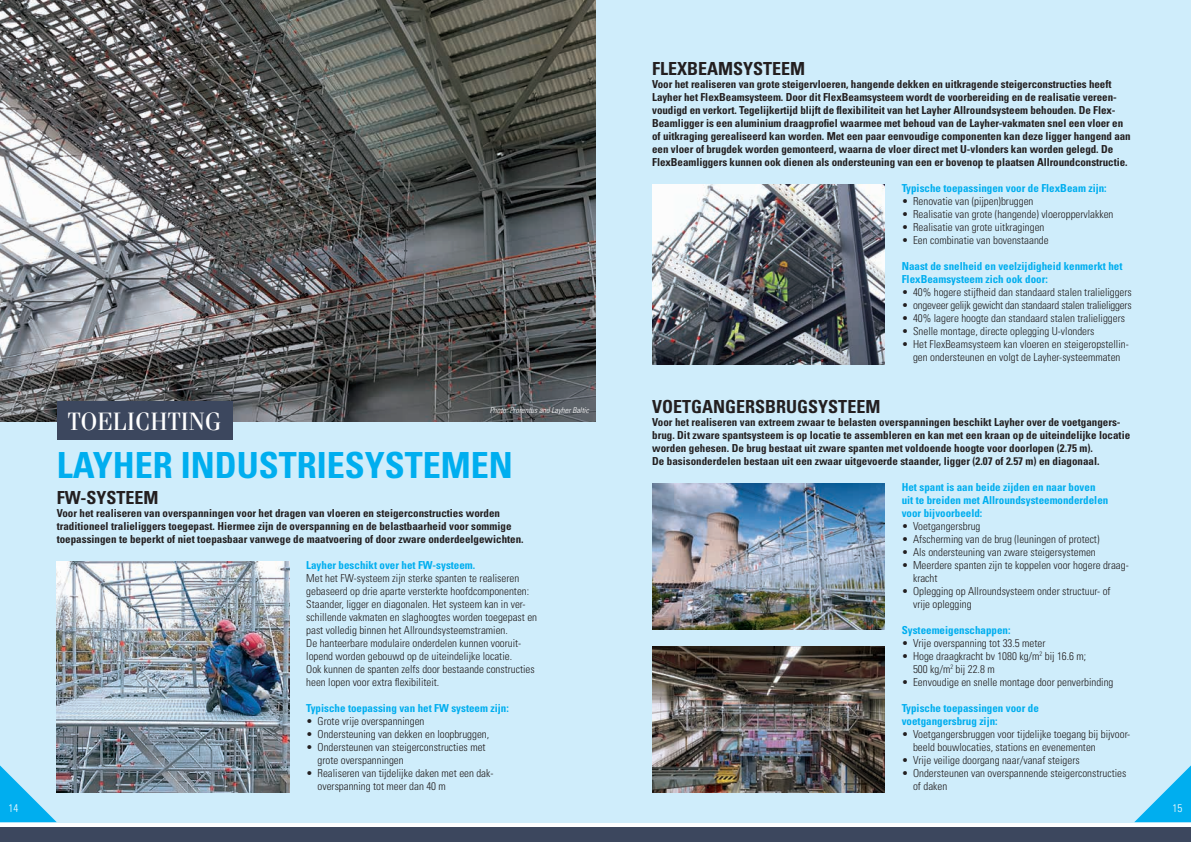
<style>
.page{position:relative;width:1191px;height:842px;background:#fff}
.page>*{position:absolute;margin:0;border:0;box-sizing:border-box;transform-origin:0 0}
.t1{font:700 condensed 36px "Univers";color:#00aeef}
.t2{font:25.1px "Fenice Pro ITC";color:#fff}
.t3{font:700 condensed 18px "Univers";color:#231f20}
.t4{font:300 condensed 11px/13px "Univers";color:#231f20}
.t5{font:700 condensed 11px/13px "Univers";letter-spacing:-.005em;color:#231f20}
.t6{font:700 condensed 11px/13px "Univers";color:#00aeef}
.t7{font:300 condensed 11px "Univers";letter-spacing:-.02em;color:#231f20}
.t8{font:300 condensed 11px "Univers";color:#fff}
.t9{font:italic 300 condensed 8px "Univers";color:#fff}
</style>
<div class="page">
<div style="left:0;top:0;width:1191px;height:822px;background:#cfedfb"></div>
<img style="left:0;top:0;width:595px;height:421px">
<svg style="left:1134px;top:765px;width:57px;height:57px"></svg>
<div style="left:0;top:828px;width:1191px;height:14px;background:#3c475e"></div>
<svg style="left:0;top:765px;width:57px;height:57px"></svg>
<div style="left:57px;top:402px;width:175px;height:38px;background:#3c475e"></div>
<img style="left:652px;top:185px;width:232px;height:179px">
<img style="left:57px;top:561px;width:232px;height:231px">
<img style="left:652px;top:483px;width:232px;height:146px">
<img style="left:652px;top:646px;width:232px;height:146px">
<h3 class="t3" style="left:652px;top:58px;width:154px">FLEXBEAMSYSTEEM</h3>
<p class="t5" style="left:652px;top:77px;width:480px">Voor het realiseren van grote steigervloeren, hangende dekken en uitkragende steigerconstructies heeft Layher het FlexBeamsysteem. Door dit FlexBeamsysteem wordt de voorbereiding en de realisatie vereen&shy;voudigd en verkort. Tegelijkertijd blijft de flexibiliteit van het Layher Allroundsysteem behouden. De Flex-Beamligger is een aluminium draagprofiel waarmee met behoud van de Layher-vakmaten snel een vloer en of uitkraging gerealiseerd kan worden. Met een paar eenvoudige componenten kan deze ligger hangend aan een vloer of brugdek worden gemonteerd, waarna de vloer direct met U-vlonders kan worden gelegd. De FlexBeamliggers kunnen ook dienen als ondersteuning van een er bovenop te plaatsen Allroundconstructie.</p>
<h2 class="t2" style="left:68px;top:406px;width:155px">TOELICHTING</h2>
<p class="t9" style="left:490px;top:405px;width:101px">Photo: Prorentus and Layher Baltic</p>
<h1 class="t1" style="left:57px;top:443px;width:458px">LAYHER INDUSTRIESYSTEMEN</h1>
<h3 class="t3" style="left:57px;top:487px;width:103px">FW-SYSTEEM</h3>
<p class="t5" style="left:57px;top:506px;width:468px">Voor het realiseren van overspanningen voor het dragen van vloeren en steigerconstructies worden traditioneel tralieliggers toegepast. Hiermee zijn de overspanning en de belastbaarheid voor sommige toepassingen te beperkt of niet toepasbaar vanwege de maatvoering of door zware onderdeelgewichten.</p>
<p class="t6" style="left:306px;top:558px;width:171px">Layher beschikt over het FW-systeem.</p>
<p class="t4" style="left:306px;top:572px;width:232px">Met het FW-systeem zijn sterke spanten te realiseren gebaseerd op drie aparte versterkte hoofdcomponenten:<br>Staander, ligger en diagonalen. Het systeem kan in ver&shy;schillende vakmaten en slaghoogtes worden toegepast en past volledig binnen het Allroundsysteemstramien.<br>De hanteerbare modulaire onderdelen kunnen vooruit&shy;lopend worden gebouwd op de uiteindelijke locatie.<br>Ook kunnen de spanten zelfs door bestaande constructies heen lopen voor extra flexibiliteit.</p>
<p class="t6" style="left:306px;top:701px;width:204px">Typische toepassing van het FW systeem zijn:</p>
<p class="t4" style="left:306px;top:715px;width:120px">• Grote vrije overspanningen</p>
<p class="t4" style="left:306px;top:728px;width:184px">• Ondersteuning van dekken en loopbruggen,</p>
<p class="t4" style="left:317px;top:741px;width:169px;text-indent:-11px">• Ondersteunen van steigerconstructies met grote overspanningen</p>
<p class="t4" style="left:317px;top:767px;width:177px;text-indent:-11px">• Realiseren van tijdelijke daken met een dak&shy;overspanning tot meer dan 40 m</p>
<p class="t6" style="left:901px;top:181px;width:206px">Typische toepassingen voor de FlexBeam zijn:</p>
<p class="t4" style="left:901px;top:194px;width:133px">• Renovatie van (pijpen)bruggen</p>
<p class="t4" style="left:901px;top:207px;width:213px">• Realisatie van grote (hangende) vloeroppervlakken</p>
<p class="t4" style="left:901px;top:220px;width:144px">• Realisatie van grote uitkragingen</p>
<p class="t4" style="left:901px;top:233px;width:148px">• Een combinatie van bovenstaande</p>
<p class="t6" style="left:901px;top:259px;width:222px">Naast de snelheid en veelzijdigheid kenmerkt het<br>FlexBeamsysteem zich ook door:</p>
<p class="t4" style="left:901px;top:286px;width:231px">• 40% hogere stijfheid dan standaard stalen tralieliggers</p>
<p class="t7" style="left:901px;top:299px;width:231px">• ongeveer gelijk gewicht dan standaard stalen tralieliggers</p>
<p class="t4" style="left:901px;top:312px;width:225px">• 40% lagere hoogte dan standaard stalen tralieliggers</p>
<p class="t4" style="left:901px;top:325px;width:194px">• Snelle montage, directe oplegging U-vlonders</p>
<p class="t4" style="left:901px;top:338px;width:228px;text-align:center">• Het FlexBeamsysteem kan vloeren en steigeropstellin&shy;gen ondersteunen en volgt de Layher-systeemmaten</p>
<h3 class="t3" style="left:652px;top:396px;width:230px">VOETGANGERSBRUGSYSTEEM</h3>
<p class="t5" style="left:652px;top:415px;width:479px">Voor het realiseren van extreem zwaar te belasten overspanningen beschikt Layher over de voetgangers&shy;brug. Dit zware spantsysteem is op locatie te assembleren en kan met een kraan op de uiteindelijke locatie worden gehesen. De brug bestaat uit zware spanten met voldoende hoogte voor doorlopen (2.75 m).<br>De basisonderdelen bestaan uit een zwaar uitgevoerde staander, ligger (2.07 of 2.57 m) en diagonaal.</p>
<p class="t6" style="left:901px;top:480px;width:208px">Het spant is aan beide zijden en naar boven uit te breiden met Allroundsysteemonderdelen voor bijvoorbeeld:</p>
<p class="t4" style="left:901px;top:519px;width:80px">• Voetgangersbrug</p>
<p class="t4" style="left:901px;top:532px;width:199px">• Afscherming van de brug (leuningen of protect)</p>
<p class="t4" style="left:901px;top:545px;width:195px">• Als ondersteuning van zware steigersystemen</p>
<p class="t4" style="left:913px;top:558px;width:217px;text-indent:-11px">• Meerdere spanten zijn te koppelen voor hogere draag&shy;kracht</p>
<p class="t4" style="left:913px;top:584px;width:199px;text-indent:-11px">• Oplegging op Allroundsysteem onder structuur- of vrije oplegging</p>
<p class="t6" style="left:901px;top:623px;width:110px">Systeemeigenschappen:</p>
<p class="t4" style="left:901px;top:636px;width:145px">• Vrije overspanning tot 33.5 meter</p>
<p class="t4" style="left:913px;top:649px;width:175px;text-indent:-11px">• Hoge draagkracht bv 1080 kg/m<sup>2</sup> bij 16.6 m;<br>500 kg/m<sup>2</sup> bij 22.8 m</p>
<p class="t4" style="left:901px;top:675px;width:213px">• Eenvoudige en snelle montage door penverbinding</p>
<p class="t6" style="left:901px;top:701px;width:139px">Typische toepassingen voor de voetgangersbrug zijn:</p>
<p class="t4" style="left:913px;top:727px;width:219px;text-indent:-11px">• Voetgangersbruggen voor tijdelijke toegang bij bijvoor&shy;beeld bouwlocaties, stations en evenementen</p>
<p class="t4" style="left:901px;top:753px;width:179px">• Vrije veilige doorgang naar/vanaf steigers</p>
<p class="t4" style="left:913px;top:766px;width:215px;text-indent:-11px">• Ondersteunen van overspannende steigerconstructies of daken</p>
<p class="t8" style="left:9px;top:801px;width:11px">14</p>
<p class="t8" style="left:1172px;top:801px;width:11px">15</p>
</div>
